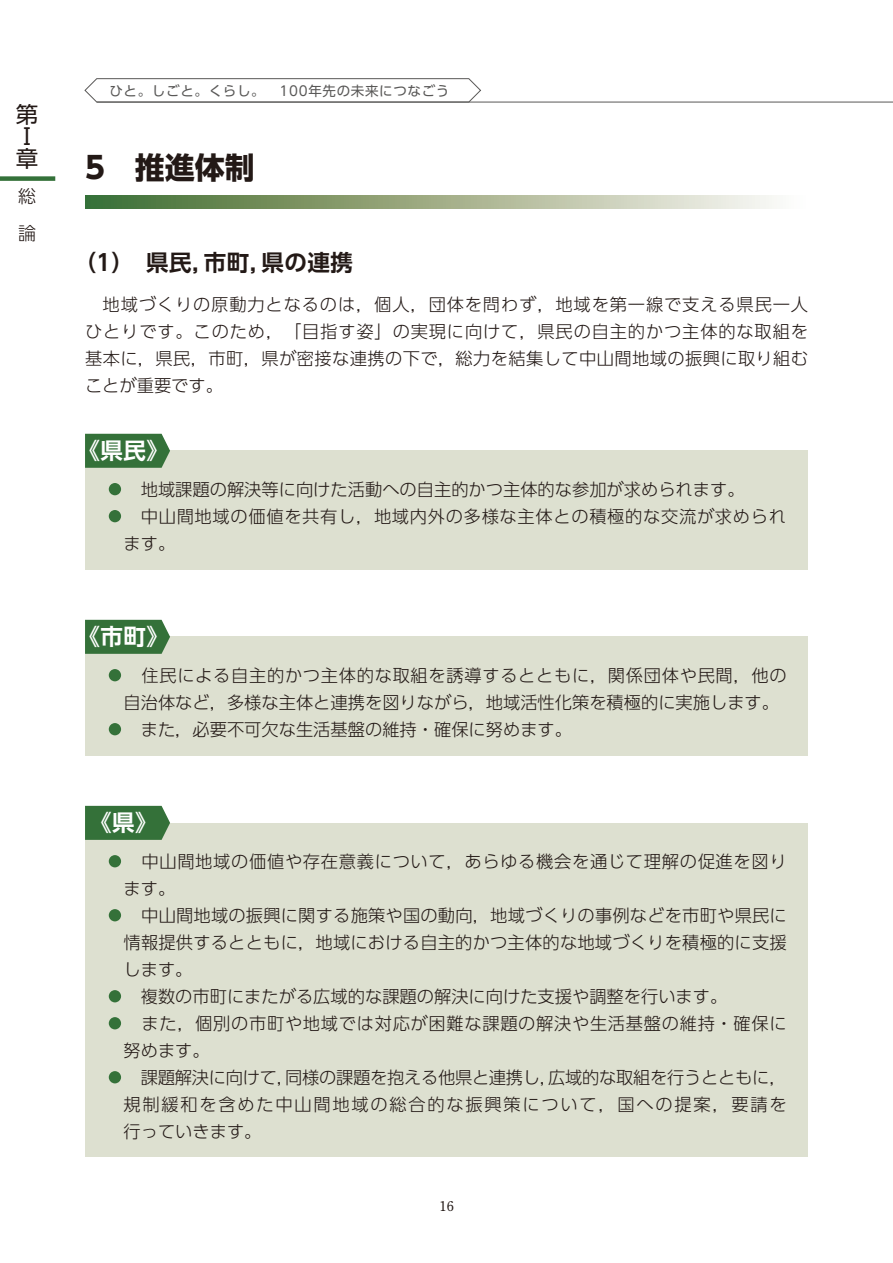
<style>
.page{position:relative;width:893px;height:1263px;background:#fff}
.page>*{position:absolute;margin:0;border:0;box-sizing:border-box;transform-origin:0 0}
.t1{font:700 30px "UD Shin Go Pr 6 N";color:#231916}
.t2{font:700 22.5px "UD Shin Go Pr 6 N De";letter-spacing:.02em;color:#231916}
.t3{font:700 22.5px "UD Shin Go Pr 6 N De";color:#fff}
.t4{font:22.5px/22px "UD Shin Go Pr 6 N";color:#231916}
.t5{font:300 18px/36.8px "UD Shin Go Pr 6 N";color:#231916}
.t6{font:300 17.25px/27px "UD Shin Go Pr 6 N";letter-spacing:.01em;color:#231916;text-align:justify}
.t7{font:300 17.25px/27px "UD Shin Go Pr 6 N";letter-spacing:.04em;color:#231916}
.t8{font:13.5px "UD Shin Go Pr 6 N";letter-spacing:.05em;color:#595857}
.t9{font:700 13.5px "Futo Min A101 Pr 6 N";color:#231916}
.s1{color:#347139}
</style>
<div class="page">
<div style="left:85px;top:451px;width:723px;height:119px;background:#dde0d0"></div>
<svg style="left:85px;top:434px;width:85px;height:34px;background:#3e7742"></svg>
<div style="left:106px;top:480px;width:18px;height:18px;border:3px solid #dde0d0;border-radius:50%"></div>
<div style="left:106px;top:507px;width:18px;height:18px;border:3px solid #dde0d0;border-radius:50%"></div>
<div style="left:85px;top:637px;width:723px;height:119px;background:#dde0d0"></div>
<svg style="left:85px;top:620px;width:85px;height:34px;background:#3d7742"></svg>
<div style="left:106px;top:666px;width:18px;height:18px;border:3px solid #dde0d0;border-radius:50%"></div>
<div style="left:106px;top:720px;width:18px;height:18px;border:3px solid #dde0d0;border-radius:50%"></div>
<div style="left:85px;top:823px;width:723px;height:334px;background:#dde0d0"></div>
<svg style="left:85px;top:806px;width:85px;height:34px;background:#3d7742"></svg>
<div style="left:106px;top:852px;width:18px;height:18px;border:3px solid #dde0d0;border-radius:50%"></div>
<div style="left:106px;top:906px;width:18px;height:18px;border:3px solid #dde0d0;border-radius:50%"></div>
<div style="left:106px;top:987px;width:18px;height:18px;border:3px solid #dde0d0;border-radius:50%"></div>
<div style="left:106px;top:1014px;width:18px;height:18px;border:3px solid #dde0d0;border-radius:50%"></div>
<div style="left:106px;top:1068px;width:18px;height:18px;border:3px solid #dde0d0;border-radius:50%"></div>
<svg style="left:85px;top:196px;width:689px;height:12px;background:#9cae8a"></svg>
<hr style="left:97px;top:102px;width:796px;height:1px;background:#595857">
<svg style="left:84px;top:78px;width:398px;height:25px"></svg>
<div style="left:0;top:176px;width:55px;height:5px;background:#347139"></div>
<h2 class="t4" style="left:16px;top:102px;width:23px">第<br>Ⅰ章</h2>
<p class="t5" style="left:18px;top:177px;width:19px">総論</p>
<p class="t8" style="left:109px;top:80px;width:341px">ひと。しごと。くらし。　100年先の未来につなごう</p>
<h1 class="t1" style="left:85px;top:144px;width:171px">5　推進体制</h1>
<h2 class="t2" style="left:74px;top:244px;width:281px">（１）　県民，市町，県の連携</h2>
<p class="t6" style="left:85px;top:290px;width:725px;text-indent:18px">地域づくりの原動力となるのは，個人，団体を問わず，地域を第一線で支える県民一人ひとりです。このため，「目指す姿」の実現に向けて，県民の自主的かつ主体的な取組を基本に，県民，市町，県が密接な連携の下で，総力を結集して中山間地域の振興に取り組むことが重要です。</p>
<h2 class="t3" style="left:78px;top:432px;width:93px">《県民》</h2>
<p class="t6" style="left:106px;top:475px;width:640px"><span class="s1">●</span>　地域課題の解決等に向けた活動への自主的かつ主体的な参加が求められます。</p>
<p class="t7" style="left:124px;top:502px;width:664px;text-indent:-17px"><span class="s1">●</span> 中山間地域の価値を共有し，地域内外の多様な主体との積極的な交流が求められます。</p>
<h2 class="t3" style="left:78px;top:618px;width:93px">《市町》</h2>
<p class="t7" style="left:106px;top:661px;width:682px"><span class="s1">●</span> 住民による自主的かつ主体的な取組を誘導するとともに，関係団体や民間，他の</p>
<p class="t6" style="left:124px;top:688px;width:657px">自治体など，多様な主体と連携を図りながら，地域活性化策を積極的に実施します。</p>
<p class="t6" style="left:106px;top:715px;width:467px"><span class="s1">●</span>　また，必要不可欠な生活基盤の維持・確保に努めます。</p>
<h2 class="t3" style="left:89px;top:804px;width:70px">《県》</h2>
<p class="t7" style="left:106px;top:847px;width:682px"><span class="s1">●</span> 中山間地域の価値や存在意義について，あらゆる機会を通じて理解の促進を図り</p>
<p class="t6" style="left:124px;top:874px;width:53px">ます。</p>
<p class="t6" style="left:106px;top:901px;width:682px"><span class="s1">●</span>　中山間地域の振興に関する施策や国の動向，地域づくりの事例などを市町や県民に</p>
<p class="t6" style="left:124px;top:928px;width:665px">情報提供するとともに，地域における自主的かつ主体的な地域づくりを積極的に支援</p>
<p class="t6" style="left:124px;top:955px;width:70px">します。</p>
<p class="t6" style="left:106px;top:982px;width:623px"><span class="s1">●</span>　複数の市町にまたがる広域的な課題の解決に向けた支援や調整を行います。</p>
<p class="t7" style="left:124px;top:1009px;width:665px;text-indent:-17px"><span class="s1">●</span> また，個別の市町や地域では対応が困難な課題の解決や生活基盤の維持・確保に努めます。</p>
<p class="t6" style="left:124px;top:1063px;width:665px;text-indent:-17px"><span class="s1">●</span> 課題解決に向けて，同様の課題を抱える他県と連携し，広域的な取組を行うとともに，規制緩和を含めた中山間地域の総合的な振興策について，国への提案，要請を行っていきます。</p>
<p class="t9" style="left:439px;top:1195px;width:16px">16</p>
</div>
